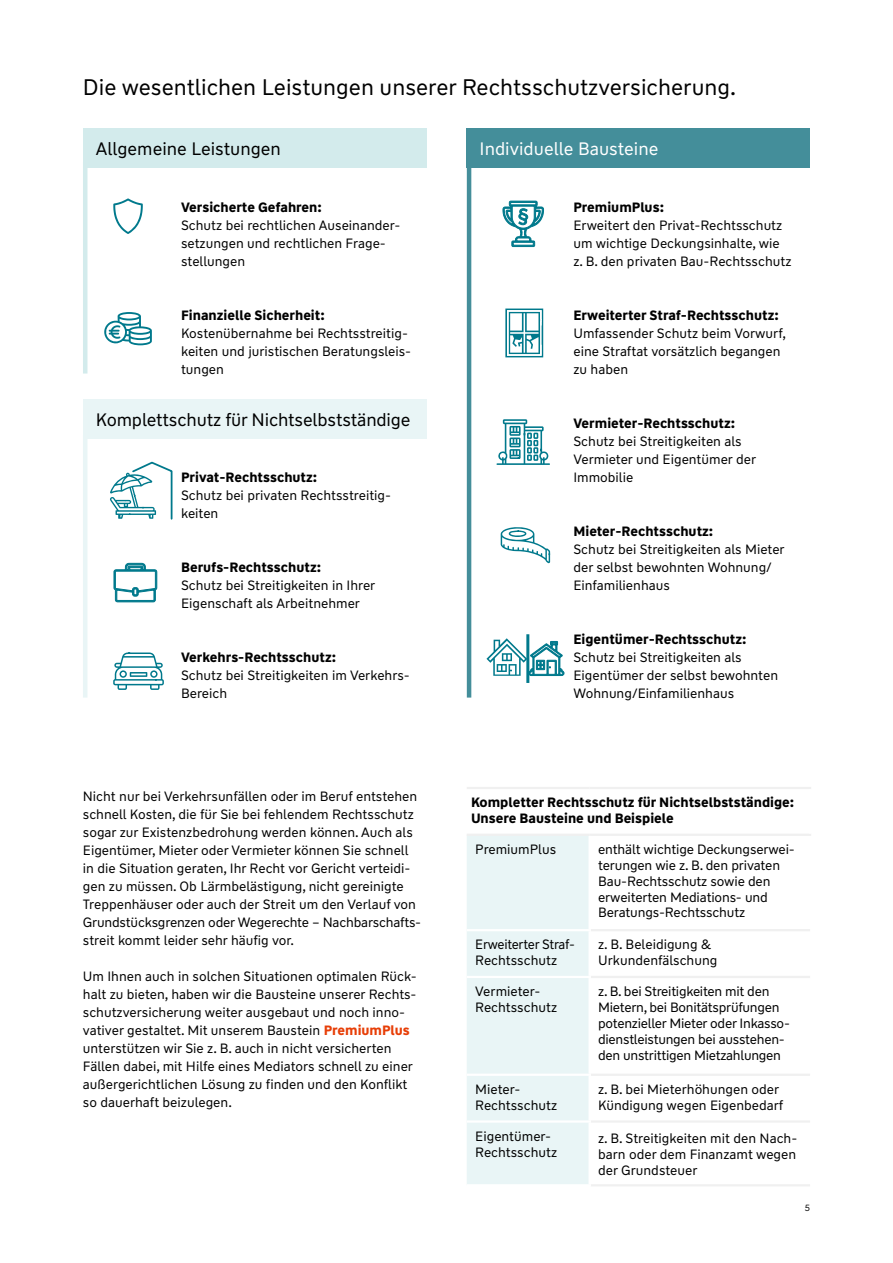
<style>
.page{position:relative;width:893px;height:1263px;background:#fff}
.page>*{position:absolute;margin:0;border:0;box-sizing:border-box;transform-origin:0 0}
.t1{font:22.5px "WW Type";color:#000}
.t2{font:18px "WW Type";letter-spacing:-.01em;color:#000}
.t3{font:18px "WW Type";color:#fff}
.t4{font:13.5px/18px "WW Type";color:#000}
.t5{font:700 13.5px/15.9px "WW Type";color:#000}
.t6{font:13.5px/15.9px "WW Type";letter-spacing:-.02em;color:#000}
.t7{font:9px "WW Type";color:#000}
.s1{font-weight:700;color:#e73e07}
</style>
<div class="page">
<div style="left:467px;top:836px;width:121px;height:348px;background:#e9f5f6"></div>
<hr style="left:467px;top:787px;width:123px;height:2px;background:#f0f0f0">
<hr style="left:590px;top:787px;width:221px;height:2px;background:#f0f0f0">
<hr style="left:467px;top:834px;width:123px;height:2px;background:#f0f0f0">
<hr style="left:590px;top:834px;width:221px;height:2px;background:#f0f0f0">
<hr style="left:591px;top:929px;width:219px;height:2px;background:#f0f0f0">
<hr style="left:591px;top:976px;width:219px;height:2px;background:#f0f0f0">
<hr style="left:591px;top:1073px;width:219px;height:3px;background:#f0f0f0">
<hr style="left:591px;top:1120px;width:219px;height:3px;background:#f0f0f0">
<hr style="left:591px;top:1184px;width:219px;height:2px;background:#f0f0f0">
<hr style="left:467px;top:929px;width:124px;height:2px;background:#fff">
<hr style="left:467px;top:976px;width:124px;height:2px;background:#fff">
<hr style="left:467px;top:1073px;width:124px;height:3px;background:#fff">
<hr style="left:467px;top:1120px;width:124px;height:3px;background:#fff">
<div style="left:83px;top:128px;width:343px;height:39px;background:#d3ebec"></div>
<div style="left:467px;top:128px;width:343px;height:39px;background:#448e9a"></div>
<div style="left:83px;top:399px;width:343px;height:39px;background:#e9f5f6"></div>
<svg style="left:113px;top:198px;width:30px;height:36px"></svg>
<svg style="left:104px;top:312px;width:48px;height:33px"></svg>
<hr style="left:83px;top:162px;width:4px;height:212px;background:#d3ebec">
<hr style="left:467px;top:162px;width:4px;height:536px;background:#448e9a">
<hr style="left:83px;top:436px;width:4px;height:262px;background:#e9f5f6">
<svg style="left:114px;top:563px;width:43px;height:39px"></svg>
<svg style="left:113px;top:652px;width:51px;height:38px"></svg>
<svg style="left:503px;top:201px;width:41px;height:46px"></svg>
<svg style="left:496px;top:419px;width:54px;height:46px"></svg>
<svg style="left:505px;top:309px;width:38px;height:48px"></svg>
<svg style="left:501px;top:527px;width:49px;height:36px"></svg>
<svg style="left:110px;top:461px;width:63px;height:59px"></svg>
<svg style="left:486px;top:638px;width:78px;height:38px"></svg>
<hr style="left:526px;top:634px;width:3px;height:49px;background:#00798c">
<h1 class="t1" style="left:83px;top:73px;width:655px">Die wesentlichen Leistungen unserer Rechtsschutzversicherung.</h1>
<h2 class="t2" style="left:96px;top:137px;width:187px">Allgemeine Leistungen</h2>
<h2 class="t3" style="left:480px;top:137px;width:180px">Individuelle Bausteine</h2>
<p class="t5" style="left:181px;top:199px;width:142px">Versicherte Gefahren:</p>
<p class="t4" style="left:181px;top:216px;width:221px">Schutz bei rechtlichen Auseinander&shy;setzungen und rechtlichen Frage&shy;stellungen</p>
<p class="t5" style="left:181px;top:307px;width:145px">Finanzielle Sicherheit:</p>
<p class="t4" style="left:181px;top:324px;width:232px">Kostenübernahme bei Rechtsstreitig&shy;keiten und juristischen Beratungsleis&shy;tungen</p>
<h2 class="t2" style="left:96px;top:408px;width:316px">Komplettschutz für Nichtselbstständige</h2>
<p class="t5" style="left:181px;top:469px;width:138px">Privat-Rechtsschutz:</p>
<p class="t4" style="left:181px;top:486px;width:212px">Schutz bei privaten Rechtsstreitig&shy;keiten</p>
<p class="t5" style="left:181px;top:559px;width:142px">Berufs-Rechtsschutz:</p>
<p class="t4" style="left:181px;top:576px;width:196px">Schutz bei Streitigkeiten in Ihrer<br>Eigenschaft als Arbeitnehmer</p>
<p class="t5" style="left:181px;top:649px;width:157px">Verkehrs-Rechtsschutz:</p>
<p class="t4" style="left:181px;top:666px;width:230px">Schutz bei Streitigkeiten im Verkehrs-<br>Bereich</p>
<p class="t5" style="left:573px;top:199px;width:92px">PremiumPlus:</p>
<p class="t4" style="left:573px;top:216px;width:220px">Erweitert den Privat-Rechtsschutz um wichtige Deckungsinhalte, wie z. B. den privaten Bau-Rechtsschutz</p>
<p class="t5" style="left:573px;top:307px;width:207px">Erweiterter Straf-Rechtsschutz:</p>
<p class="t4" style="left:573px;top:324px;width:214px">Umfassender Schutz beim Vorwurf, eine Straftat vorsätzlich begangen zu haben</p>
<p class="t5" style="left:573px;top:415px;width:163px">Vermieter-Rechtsschutz:</p>
<p class="t4" style="left:573px;top:432px;width:184px">Schutz bei Streitigkeiten als<br>Vermieter und Eigentümer der<br>Immobilie</p>
<p class="t5" style="left:573px;top:523px;width:141px">Mieter-Rechtsschutz:</p>
<p class="t4" style="left:573px;top:540px;width:213px">Schutz bei Streitigkeiten als Mieter der selbst bewohnten Wohnung/<br>Einfamilienhaus</p>
<p class="t5" style="left:573px;top:631px;width:175px">Eigentümer-Rechtsschutz:</p>
<p class="t4" style="left:573px;top:648px;width:206px">Schutz bei Streitigkeiten als<br>Eigentümer der selbst bewohnten<br>Wohnung/Einfamilienhaus</p>
<p class="t4" style="left:83px;top:787px;width:340px">Nicht nur bei Verkehrsunfällen oder im Beruf entstehen schnell Kosten, die für Sie bei fehlendem Rechtsschutz sogar zur Existenzbedrohung werden können. Auch als Eigentümer, Mieter oder Vermieter können Sie schnell in die Situation geraten, Ihr Recht vor Gericht verteidi&shy;gen zu müssen. Ob Lärmbelästigung, nicht gereinigte Treppenhäuser oder auch der Streit um den Verlauf von Grundstücksgrenzen oder Wegerechte – Nachbarschafts&shy;streit kommt leider sehr häufig vor.</p>
<p class="t4" style="left:83px;top:967px;width:335px">Um Ihnen auch in solchen Situationen optimalen Rück&shy;halt zu bieten, haben wir die Bausteine unserer Rechts&shy;schutzversicherung weiter ausgebaut und noch inno&shy;vativer gestaltet. Mit unserem Baustein <span class="s1">PremiumPlus </span>unterstützen wir Sie z. B. auch in nicht versicherten Fällen dabei, mit Hilfe eines Mediators schnell zu einer außergerichtlichen Lösung zu finden und den Konflikt so dauerhaft beizulegen.</p>
<p class="t5" style="left:471px;top:794px;width:325px">Kompletter Rechtsschutz für Nichtselbstständige:<br>Unsere Bausteine und Beispiele</p>
<p class="t4" style="left:475px;top:840px;width:82px">PremiumPlus</p>
<p class="t4" style="left:598px;top:841px;width:198px;line-height:15.9px">enthält wichtige Deckungserwei&shy;terungen wie z. B. den privaten<br>Bau-Rechtsschutz sowie den erweiterten Mediations- und<br>Beratungs-Rechtsschutz</p>
<p class="t6" style="left:475px;top:937px;width:101px">Erweiterter Straf-<br>Rechtsschutz</p>
<p class="t4" style="left:598px;top:937px;width:121px;line-height:15.9px">z. B. Beleidigung &amp;<br>Urkundenfälschung</p>
<p class="t4" style="left:475px;top:983px;width:83px;line-height:15.9px">Vermieter-<br>Rechtsschutz</p>
<p class="t6" style="left:598px;top:983px;width:193px">z. B. bei Streitigkeiten mit den Mietern, bei Bonitätsprüfungen potenzieller Mieter oder Inkasso&shy;dienstleistungen bei ausstehen&shy;den unstrittigen Mietzahlungen</p>
<p class="t4" style="left:475px;top:1081px;width:83px;line-height:15.9px">Mieter-<br>Rechtsschutz</p>
<p class="t4" style="left:598px;top:1081px;width:187px;line-height:15.9px">z. B. bei Mieterhöhungen oder<br>Kündigung wegen Eigenbedarf</p>
<p class="t4" style="left:475px;top:1128px;width:83px;line-height:15.9px">Eigentümer-<br>Rechtsschutz</p>
<p class="t4" style="left:598px;top:1130px;width:201px;line-height:15.9px;text-align:justify">z. B. Streitigkeiten mit den Nach&shy;barn oder dem Finanzamt wegen der Grundsteuer</p>
<p class="t7" style="left:805px;top:1202px;width:7px">5</p>
</div>
